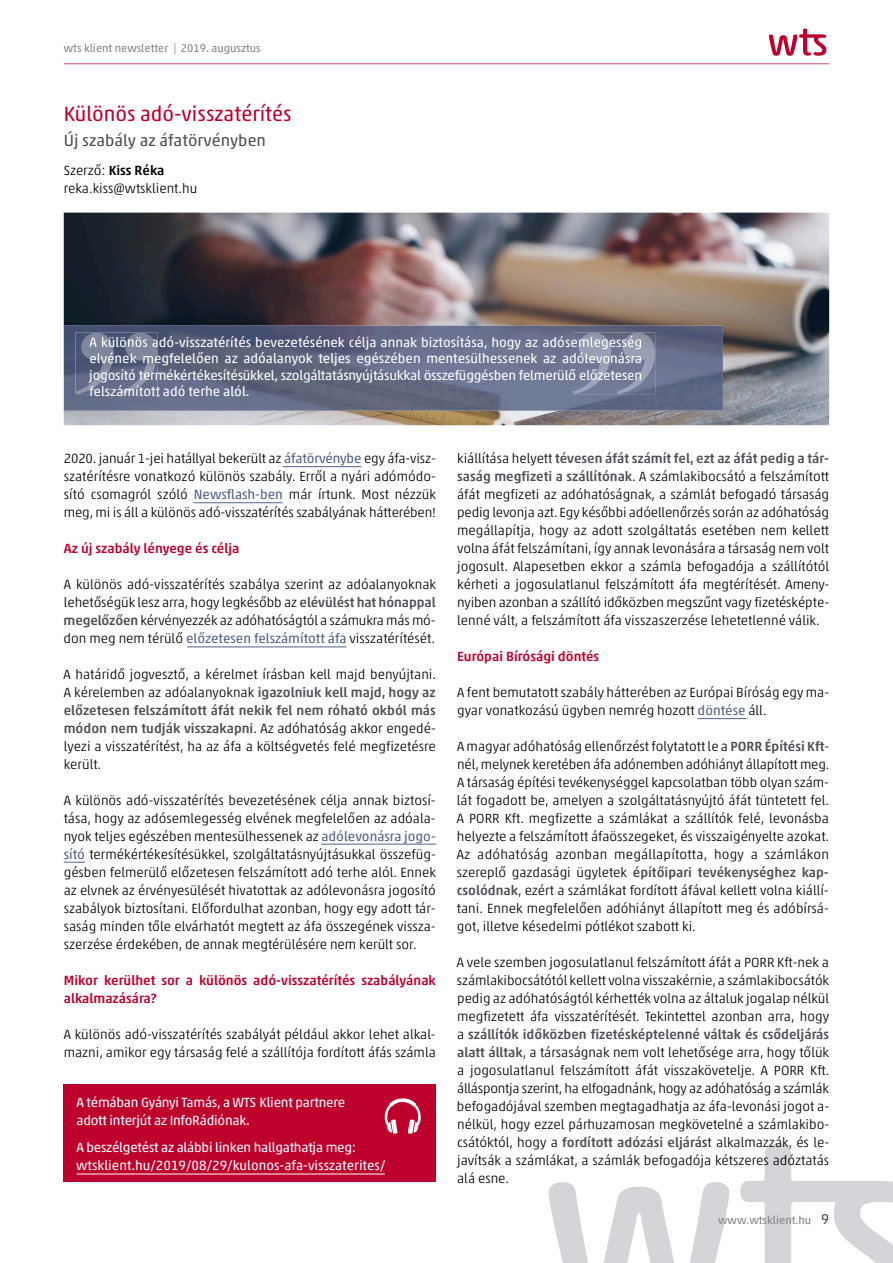
<style>
.page{position:relative;width:893px;height:1263px;background:#fff}
.page>*{position:absolute;margin:0;border:0;box-sizing:border-box;transform-origin:0 0}
.t1{font:21px "Akko Rounded Pro";color:#be002d}
.t2{font:16.5px "Akko Rounded Pro";color:#4e5157}
.t3{font:300 13.5px/18px "Akko Pro";color:#000;text-align:justify}
.t4{font:13.5px/16.5px "Akko Pro";letter-spacing:-.015em;color:#fff}
.t5{font:500 13.5px/18px "Akko Pro";color:#be002d}
.t6{font:11.25px "Akko Pro";color:#838589}
.s1{font-weight:500}
.s2{font-weight:400;color:#516184}
.s3{font-weight:500;color:#4e5157}
.s4{font-size:14.25px;color:#4e5157}
</style>
<div class="page">
<svg style="left:549px;top:1182px;width:180px;height:81px"></svg>
<svg style="left:740px;top:1144px;width:153px;height:119px"></svg>
<svg style="left:769px;top:29px;width:57px;height:27px"></svg>
<hr style="left:64px;top:64px;width:765px;height:1px;background:#d24d6c">
<img style="left:64px;top:213px;width:765px;height:212px">
<img style="left:344px;top:252px;width:92px;height:1px">
<img style="left:64px;top:326px;width:659px;height:85px">
<img style="left:76px;top:333px;width:82px;height:61px">
<svg style="left:89px;top:337px;width:72px;height:26px;background:#7d859c"></svg>
<svg style="left:89px;top:369px;width:77px;height:27px;background:#707893"></svg>
<img style="left:573px;top:333px;width:82px;height:61px">
<svg style="left:570px;top:336px;width:71px;height:27px;background:#9298ae"></svg>
<svg style="left:569px;top:369px;width:72px;height:11px"></svg>
<hr style="left:283px;top:466px;width:78px;height:1px;background:#516184">
<hr style="left:193px;top:502px;width:90px;height:1px;background:#516184">
<hr style="left:187px;top:646px;width:160px;height:1px;background:#516184">
<hr style="left:321px;top:844px;width:115px;height:1px;background:#516184">
<svg style="left:64px;top:862px;width:21px;height:1px"></svg>
<hr style="left:697px;top:718px;width:49px;height:1px;background:#516184">
<div style="left:64px;top:1084px;width:372px;height:98px;background:#be002d"></div>
<img style="left:385px;top:1098px;width:36px;height:36px">
<hr style="left:77px;top:1173px;width:308px;height:1px;background:#fff">
<p class="t6" style="left:64px;top:42px;width:198px">wts klient newsletter | 2019. augusztus</p>
<h1 class="t1" style="left:64px;top:101px;width:229px">Különös adó-visszatérítés</h1>
<p class="t2" style="left:64px;top:130px;width:204px">Új szabály az áfatörvényben</p>
<p class="t3" style="left:64px;top:161px;width:135px">Szerző: <span class="s1">Kiss Réka </span>reka.kiss@wtsklient.hu</p>
<p class="t4" style="left:89px;top:334px;width:554px;text-align:justify">A különös adó-visszatérítés bevezetésének célja annak biztosítása, hogy az adósemlegesség elvének megfelelően az adóalanyok teljes egészében mentesülhessenek az adólevonásra jogosító termékértékesítésükkel, szolgáltatásnyújtásukkal összefüggésben felmerülő előzetesen felszámított adó terhe alól.</p>
<p class="t3" style="left:64px;top:449px;width:374px">2020. január 1-jei hatállyal bekerült az <span class="s2">áfatörvénybe</span> egy áfa-visz&shy;szatérítésre vonatkozó különös szabály. Erről a nyári adómódo&shy;sító csomagról szóló <span class="s2">Newsflash-ben</span> már írtunk. Most nézzük meg, mi is áll a különös adó-visszatérítés szabályának hátterében!</p>
<p class="t5" style="left:64px;top:539px;width:177px">Az új szabály lényege és célja</p>
<p class="t3" style="left:64px;top:575px;width:374px">A különös adó-visszatérítés szabálya szerint az adóalanyoknak lehetőségük lesz arra, hogy legkésőbb az <span class="s3">elévülést hat hónappal megelőzően</span> kérvényezzék az adóhatóságtól a számukra más mó&shy;don meg nem térülő <span class="s2">előzetesen felszámított áfa</span> visszatérítését.</p>
<p class="t3" style="left:64px;top:665px;width:374px">A határidő jogvesztő, a kérelmet írásban kell majd benyújtani.<br>A kérelemben az adóalanyoknak <span class="s3">igazolniuk kell majd, hogy az előzetesen felszámított áfát nekik fel nem róható okból más módon nem tudják visszakapni</span>. Az adóhatóság akkor engedé&shy;lyezi a visszatérítést, ha az áfa a költségvetés felé megfizetésre került.</p>
<p class="t3" style="left:64px;top:791px;width:374px">A különös adó-visszatérítés bevezetésének célja annak biztosí&shy;tása, hogy az adósemlegesség elvének megfelelően az adóala&shy;nyok teljes egészében mentesülhessenek az <span class="s2">adólevonásra jogo&shy;sító</span> termékértékesítésükkel, szolgáltatásnyújtásukkal összefüg&shy;gésben felmerülő előzetesen felszámított adó terhe alól. Ennek az elvnek az érvényesülését hivatottak az adólevonásra jogosító szabályok biztosítani. Előfordulhat azonban, hogy egy adott tár&shy;saság minden tőle elvárhatót megtett az áfa összegének vissza&shy;szerzése érdekében, de annak megtérülésére nem került sor.</p>
<p class="t5" style="left:64px;top:971px;width:374px">Mikor kerülhet sor a különös adó-visszatérítés szabályának alkalmazására?</p>
<p class="t3" style="left:64px;top:1025px;width:374px">A különös adó-visszatérítés szabályát például akkor lehet alkal&shy;mazni, amikor egy társaság felé a szállítója fordított áfás számla</p>
<p class="t4" style="left:76px;top:1093px;width:270px;line-height:18px">A témában Gyányi Tamás, a WTS Klient partnere adott interjút az InfoRádiónak.</p>
<p class="t4" style="left:76px;top:1138px;width:311px;line-height:18px">A beszélgetést az alábbi linken hallgathatja meg: wtsklient.hu/2019/08/29/kulonos-afa-visszaterites/</p>
<p class="t3" style="left:457px;top:449px;width:374px">kiállítása helyett <span class="s3">tévesen áfát számít fel, ezt az áfát pedig a tár&shy;saság megfizeti a szállítónak</span>. A számlakibocsátó a felszámított áfát megfizeti az adóhatóságnak, a számlát befogadó társaság pedig levonja azt. Egy későbbi adóellenőrzés során az adóhatóság megállapítja, hogy az adott szolgáltatás esetében nem kellett volna áfát felszámítani, így annak levonására a társaság nem volt jogosult. Alapesetben ekkor a számla befogadója a szállítótól kérheti a jogosulatlanul felszámított áfa megtérítését. Ameny&shy;nyiben azonban a szállító időközben megszűnt vagy fizetésképte&shy;lenné vált, a felszámított áfa visszaszerzése lehetetlenné válik.</p>
<p class="t5" style="left:457px;top:647px;width:144px">Európai Bírósági döntés</p>
<p class="t3" style="left:457px;top:683px;width:374px">A fent bemutatott szabály hátterében az Európai Bíróság egy ma&shy;gyar vonatkozású ügyben nemrég hozott <span class="s2">döntése</span> áll.</p>
<p class="t3" style="left:457px;top:737px;width:374px">A magyar adóhatóság ellenőrzést folytatott le a <span class="s3">PORR Építési Kft&shy;</span>nél, melynek keretében áfa adónemben adóhiányt állapított meg.<br>A társaság építési tevékenységgel kapcsolatban több olyan szám&shy;lát fogadott be, amelyen a szolgáltatásnyújtó áfát tüntetett fel.<br>A PORR Kft. megfizette a számlákat a szállítók felé, levonásba helyezte a felszámított áfaösszegeket, és visszaigényelte azokat.<br>Az adóhatóság azonban megállapította, hogy a számlákon szereplő gazdasági ügyletek <span class="s3">építőipari tevékenységhez kap&shy;csolódnak</span>, ezért a számlákat fordított áfával kellett volna kiállí&shy;tani. Ennek megfelelően adóhiányt állapított meg és adóbírsá&shy;got, illetve késedelmi pótlékot szabott ki.</p>
<p class="t3" style="left:457px;top:953px;width:374px">A vele szemben jogosulatlanul felszámított áfát a PORR Kft-nek a számlakibocsátótól kellett volna visszakérnie, a számlakibocsátók pedig az adóhatóságtól kérhették volna az általuk jogalap nélkül megfizetett áfa visszatérítését. Tekintettel azonban arra, hogy a <span class="s3">szállítók időközben fizetésképtelenné váltak és csődeljárás alatt álltak</span>, a társaságnak nem volt lehetősége arra, hogy tőlük a jogosulatlanul felszámított áfát visszakövetelje. A PORR Kft. álláspontja szerint, ha elfogadnánk, hogy az adóhatóság a számlák befogadójával szemben megtagadhatja az áfa-levonási jogot a&shy;nélkül, hogy ezzel párhuzamosan megkövetelné a számlakibo&shy;csátóktól, hogy a <span class="s3">fordított adózási eljárás</span>t alkalmazzák, és le&shy;javítsák a számlákat, a számlák befogadója kétszeres adóztatás alá esne.</p>
<p class="t6" style="left:718px;top:1213px;width:113px">www.wtsklient.hu <span class="s4">9</span></p>
</div>
